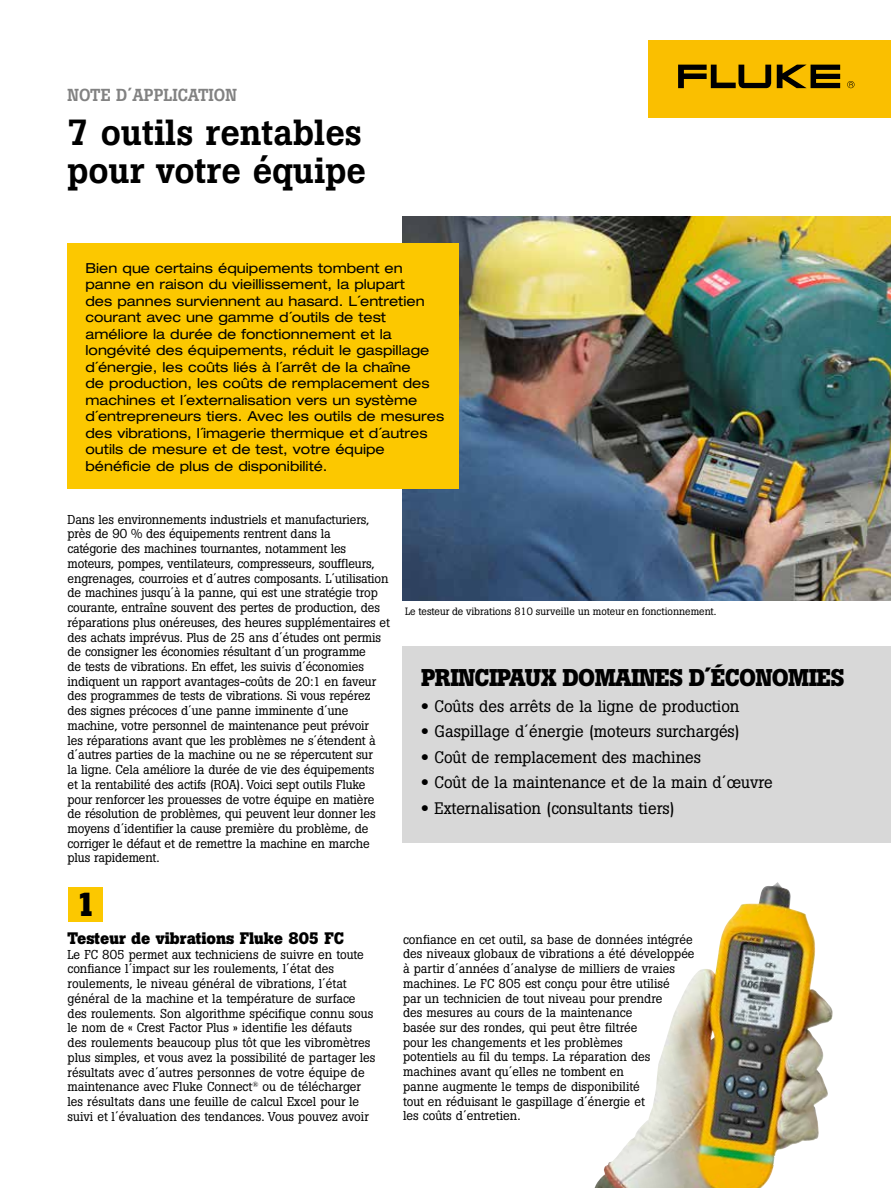
<style>
.page{position:relative;width:891px;height:1188px;background:#fff}
.page>*{position:absolute;margin:0;border:0;box-sizing:border-box;transform-origin:0 0}
.t1{font:500 36px/37.5px "Boton Pro";color:#000}
.t2{font:700 33px "Boton Pro";color:#000}
.t3{font:700 24px "Boton Pro";letter-spacing:-.025em;color:#000}
.t4{font:500 17.25px "Boton Pro";color:#828282}
.t5{font:16.5px "Boton Pro";color:#000}
.t6{font:700 16.5px "Boton Pro";color:#000}
.t7{font:expanded 13.8px/16.5px "Helvetica Neue";color:#000}
.t8{font:12.75px/14.7px "Boton Pro";letter-spacing:-.01em;color:#000}
.t9{font:10.5px "Boton Pro";color:#000}
.s1{font-family:"Helvetica Neue";font-weight:700;font-stretch:expanded}
</style>
<div class="page">
<div style="left:402px;top:646px;width:489px;height:197px;background:#d8d8d8"></div>
<div style="left:648px;top:40px;width:243px;height:78px;background:#fabf00"></div>
<svg style="left:777px;top:65px;width:63px;height:23px"></svg>
<svg style="left:678px;top:65px;width:93px;height:23px"></svg>
<svg style="left:847px;top:81px;width:8px;height:7px"></svg>
<div style="left:69px;top:887px;width:34px;height:35px;background:#fcc800"></div>
<img style="left:402px;top:216px;width:489px;height:384px">
<div style="left:68px;top:243px;width:391px;height:245px;background:#fcc800"></div>
<img style="left:595px;top:886px;width:238px;height:302px">
<h3 class="t4" style="left:68px;top:84px;width:171px">NOTE D´APPLICATION</h3>
<h1 class="t1" style="left:68px;top:114px;width:300px">7 outils rentables pour votre équipe</h1>
<p class="t7" style="left:86px;top:259px;width:360px">Bien que certains équipements tombent en panne en raison du vieillissement, la plupart<br>des pannes surviennent au hasard. L´entretien courant avec une gamme d´outils de test améliore la durée de fonctionnement et la longévité des équipements, réduit le gaspillage d´énergie, les coûts liés à l´arrêt de la chaîne<br>de production, les coûts de remplacement des machines et l´externalisation vers un système d´entrepreneurs tiers. Avec les outils de mesures des vibrations, l´imagerie thermique et d´autres outils de mesure et de test, votre équipe bénéficie de plus de disponibilité.</p>
<p class="t8" style="left:68px;top:512px;width:324px">Dans les environnements industriels et manufacturiers, près de 90 % des équipements rentrent dans la<br>catégorie des machines tournantes, notamment les moteurs, pompes, ventilateurs, compresseurs, souffleurs, engrenages, courroies et d´autres composants. L´utilisation de machines jusqu´à la panne, qui est une stratégie trop courante, entraîne souvent des pertes de production, des réparations plus onéreuses, des heures supplémentaires et des achats imprévus. Plus de 25 ans d´études ont permis de consigner les économies résultant d´un programme<br>de tests de vibrations. En effet, les suivis d´économies indiquent un rapport avantages-coûts de 20:1 en faveur des programmes de tests de vibrations. Si vous repérez des signes précoces d´une panne imminente d´une machine, votre personnel de maintenance peut prévoir<br>les réparations avant que les problèmes ne s´étendent à d´autres parties de la machine ou ne se répercutent sur<br>la ligne. Cela améliore la durée de vie des équipements<br>et la rentabilité des actifs (ROA). Voici sept outils Fluke pour renforcer les prouesses de votre équipe en matière de résolution de problèmes, qui peuvent leur donner les moyens d´identifier la cause première du problème, de corriger le défaut et de remettre la machine en marche plus rapidement.</p>
<h2 class="t2" style="left:76px;top:883px;width:22px">1</h2>
<p class="t6" style="left:68px;top:927px;width:278px">Testeur de vibrations Fluke 805 FC</p>
<p class="t8" style="left:68px;top:947px;width:309px">Le FC 805 permet aux techniciens de suivre en toute confiance l´impact sur les roulements, l´état des roulements, le niveau général de vibrations, l´état général de la machine et la température de surface des roulements. Son algorithme spécifique connu sous le nom de « Crest Factor Plus » identifie les défauts<br>des roulements beaucoup plus tôt que les vibromètres plus simples, et vous avez la possibilité de partager les résultats avec d´autres personnes de votre équipe de maintenance avec Fluke Connect<sup>®</sup> ou de télécharger les résultats dans une feuille de calcul Excel pour le suivi et l´évaluation des tendances. Vous pouvez avoir</p>
<p class="t9" style="left:405px;top:605px;width:313px">Le testeur de vibrations 810 surveille un moteur en fonctionnement.</p>
<h3 class="t3" style="left:421px;top:662px;width:425px">PRINCIPAUX DOMAINES D´ÉCONOMIES</h3>
<p class="t5" style="left:421px;top:695px;width:320px"><span class="s1">•</span> Coûts des arrêts de la ligne de production</p>
<p class="t5" style="left:421px;top:721px;width:320px"><span class="s1">•</span> Gaspillage d´énergie (moteurs surchargés)</p>
<p class="t5" style="left:421px;top:746px;width:282px"><span class="s1">•</span> Coût de remplacement des machines</p>
<p class="t5" style="left:421px;top:772px;width:353px"><span class="s1">•</span> Coût de la maintenance et de la main d´œuvre</p>
<p class="t5" style="left:421px;top:797px;width:255px"><span class="s1">•</span> Externalisation (consultants tiers)</p>
<p class="t8" style="left:403px;top:932px;width:293px">confiance en cet outil, sa base de données intégrée des niveaux globaux de vibrations a été développée à partir d´années d´analyse de milliers de vraies machines. Le FC 805 est conçu pour être utilisé<br>par un technicien de tout niveau pour prendre<br>des mesures au cours de la maintenance<br>basée sur des rondes, qui peut être filtrée<br>pour les changements et les problèmes<br>potentiels au fil du temps. La réparation des machines avant qu´elles ne tombent en<br>panne augmente le temps de disponibilité<br>tout en réduisant le gaspillage d´énergie et<br>les coûts d´entretien.</p>
</div>
